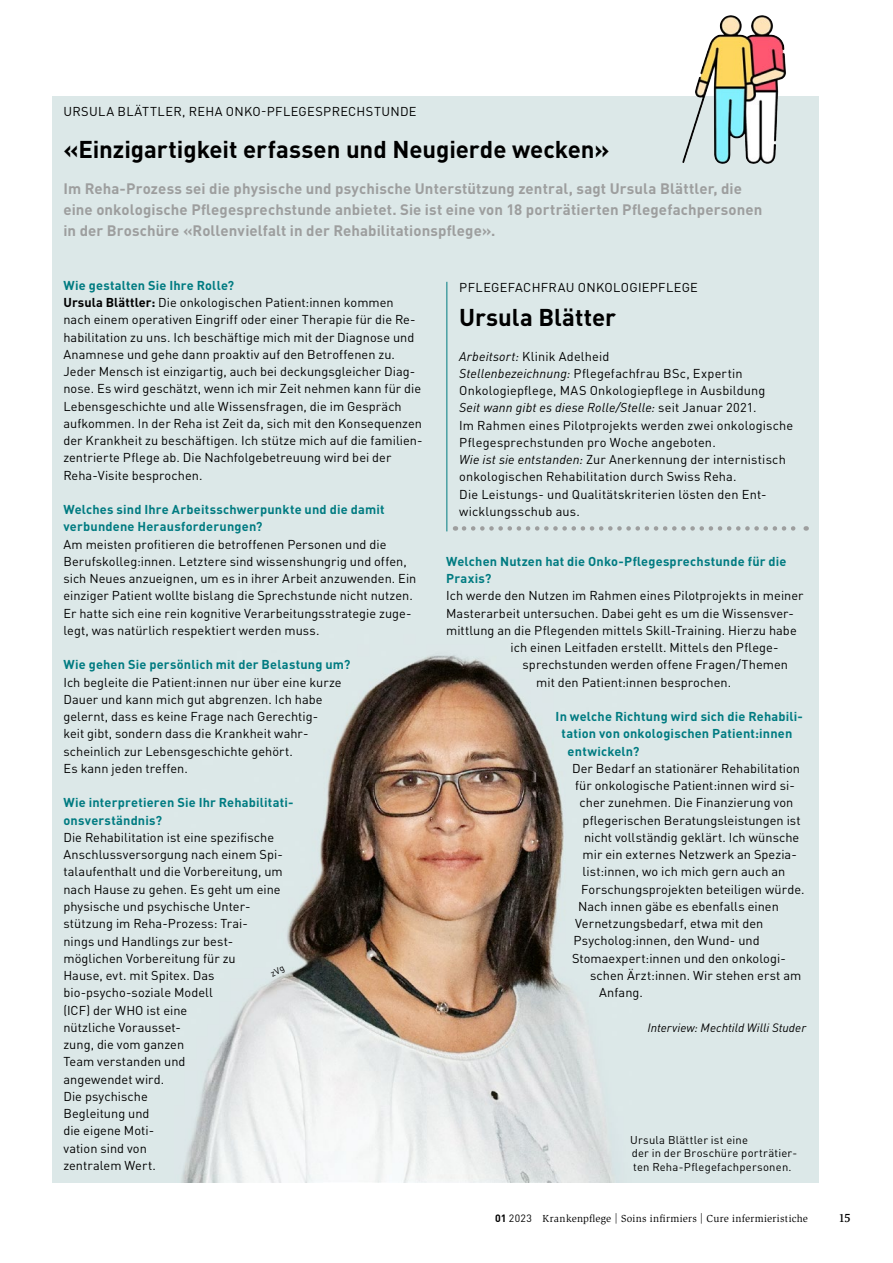
<style>
.page{position:relative;width:893px;height:1263px;background:#fff}
.page>*{position:absolute;margin:0;border:0;box-sizing:border-box;transform-origin:0 0}
.t1{font:700 24px "DIN Pro";letter-spacing:-.005em;color:#000}
.t2{font:700 15px/21px "DIN Pro";letter-spacing:.01em;color:#9d9e9e}
.t3{font:12.75px/17.2px "DIN Pro";letter-spacing:.005em;color:#000}
.t4{font:700 12.75px/17.2px "DIN Pro";letter-spacing:.015em;color:#007b81}
.t5{font:12.75px "DIN Pro";letter-spacing:.025em;color:#000}
.t6{font:italic 12.75px "DIN";letter-spacing:.01em;color:#000}
.t7{font:italic 12px "DIN";letter-spacing:.005em;color:#000}
.t8{font:700 12px "Esta Pro";color:#000}
.t9{font:11.25px/13.5px "DIN Pro";letter-spacing:.02em;color:#000}
.t10{font:10.5px "Slimbach Std";letter-spacing:.025em;color:#000}
.s1{font-weight:700;color:#007b81}
.s2{font-weight:700}
.s3{font-family:"DIN";font-style:italic}
.s4{font-family:"DIN Pro";font-style:normal}
.s5{font-family:"DIN Pro";font-weight:700}
.s6{font-family:"DIN Pro"}
</style>
<div class="page">
<div style="left:53px;top:96px;width:766px;height:1086px;background:#dce8e8"></div>
<svg style="left:464px;top:526px;width:343px;height:5px"></svg>
<hr style="left:446px;top:282px;width:1px;height:249px;background:#007b81">
<img style="left:175px;top:655px;width:457px;height:528px">
<img style="left:718px;top:15px;width:43px;height:22px">
<svg style="left:271px;top:966px;width:14px;height:10px"></svg>
<p class="t5" style="left:63px;top:103px;width:355px">URSULA BLÄTTLER, REHA ONKO-PFLEGESPRECHSTUNDE</p>
<h1 class="t1" style="left:63px;top:133px;width:548px">«Einzigartigkeit erfassen und Neugierde wecken»</h1>
<p class="t2" style="left:63px;top:178px;width:701px">Im Reha-Prozess sei die physische und psychische Unterstützung zentral, sagt Ursula Blättler, die eine onkologische Pflegesprechstunde anbietet. Sie ist eine von 18 porträtierten Pflegefachpersonen in der Broschüre «Rollenvielfalt in der Rehabilitationspflege».</p>
<p class="t3" style="left:63px;top:276px;width:361px"><span class="s1">Wie gestalten Sie Ihre Rolle?<br></span><span class="s2">Ursula Blättler:</span> Die onkologischen Patient:innen kommen nach einem operativen Eingriff oder einer Therapie für die Re&shy;habilitation zu uns. Ich beschäftige mich mit der Diagnose und Anamnese und gehe dann proaktiv auf den Betroffenen zu.<br>Jeder Mensch ist einzigartig, auch bei deckungsgleicher Diag&shy;nose. Es wird geschätzt, wenn ich mir Zeit nehmen kann für die Lebensgeschichte und alle Wissensfragen, die im Gespräch aufkommen. In der Reha ist Zeit da, sich mit den Konsequenzen der Krankheit zu beschäftigen. Ich stütze mich auf die familien&shy;zentrierte Pflege ab. Die Nachfolgebetreuung wird bei der Reha-Visite besprochen.</p>
<p class="t4" style="left:63px;top:500px;width:323px">Welches sind Ihre Arbeitsschwerpunkte und die damit verbundene Herausforderungen?</p>
<p class="t3" style="left:63px;top:535px;width:354px">Am meisten profitieren die betroffenen Personen und die Berufskolleg:innen. Letztere sind wissenshungrig und offen, sich Neues anzueignen, um es in ihrer Arbeit anzuwenden. Ein einziger Patient wollte bislang die Sprechstunde nicht nutzen.<br>Er hatte sich eine rein kognitive Verarbeitungsstrategie zuge&shy;legt, was natürlich respektiert werden muss.</p>
<p class="t4" style="left:63px;top:656px;width:288px">Wie gehen Sie persönlich mit der Belastung um?</p>
<p class="t3" style="left:63px;top:673px;width:280px">Ich begleite die Patient:innen nur über eine kurze Dauer und kann mich gut abgrenzen. Ich habe gelernt, dass es keine Frage nach Gerechtig&shy;keit gibt, sondern dass die Krankheit wahr&shy;scheinlich zur Lebensgeschichte gehört.<br>Es kann jeden treffen.</p>
<p class="t4" style="left:63px;top:794px;width:232px">Wie interpretieren Sie Ihr Rehabilitati&shy;onsverständnis?</p>
<p class="t3" style="left:63px;top:828px;width:221px">Die Rehabilitation ist eine spezifische<br>Anschlussversorgung nach einem Spi&shy;talaufenthalt und die Vorbereitung, um nach Hause zu gehen. Es geht um eine physische und psychische Unter&shy;stützung im Reha-Prozess: Trai-<br>nings und Handlings zur best&shy;möglichen Vorbereitung für zu<br>Hause, evt. mit Spitex. Das bio-psycho-soziale Modell<br>(ICF) der WHO ist eine<br>nützliche Vorausset-<br>zung, die vom ganzen<br>Team verstanden und<br>angewendet wird.<br>Die psychische<br>Begleitung und<br>die eigene Moti-<br>vation sind von<br>zentralem Wert.</p>
<p class="t5" style="left:459px;top:278px;width:240px">PFLEGEFACHFRAU ONKOLOGIEPFLEGE</p>
<h1 class="t1" style="left:459px;top:301px;width:158px">Ursula Blätter</h1>
<p class="t3" style="left:459px;top:347px;width:308px"><span class="s3">Arbeitsort:</span> Klinik Adelheid<br><span class="s3">Stellenbezeichnung:</span> Pflegefachfrau BSc, Expertin<br>Onkologiepflege, MAS Onkologiepflege in Ausbildung</p>
<p class="t6" style="left:459px;top:400px;width:299px">Seit wann gibt es diese Rolle/Stelle: <span class="s4">seit Januar 2021.</span></p>
<p class="t3" style="left:459px;top:416px;width:335px">Im Rahmen eines Pilotprojekts werden zwei onkologische Pflegesprechstunden pro Woche angeboten.<br><span class="s3">Wie ist sie entstanden:</span> Zur Anerkennung der internistisch onkologischen Rehabilitation durch Swiss Reha.<br>Die Leistungs- und Qualitätskriterien lösten den Ent&shy;wicklungsschub aus.</p>
<p class="t4" style="left:446px;top:552px;width:342px">Welchen Nutzen hat die Onko-Pflegesprechstunde für die<br>Praxis?</p>
<p class="t3" style="left:446px;top:587px;width:359px">Ich werde den Nutzen im Rahmen eines Pilotprojekts in meiner</p>
<p class="t3" style="left:446px;top:604px;width:349px">Masterarbeit untersuchen. Dabei geht es um die Wissensver-</p>
<p class="t3" style="left:446px;top:621px;width:352px">mittlung an die Pflegenden mittels Skill-Training. Hierzu habe</p>
<p class="t3" style="left:511px;top:638px;width:269px">ich einen Leitfaden erstellt. Mittels den Pflege-</p>
<p class="t3" style="left:523px;top:656px;width:267px">sprechstunden werden offene Fragen/Themen</p>
<p class="t3" style="left:536px;top:673px;width:197px">mit den Patient:innen besprochen.</p>
<p class="t4" style="left:556px;top:707px;width:249px">In welche Richtung wird sich die Rehabili-</p>
<p class="t4" style="left:562px;top:725px;width:232px">tation von onkologischen Patient:innen</p>
<p class="t4" style="left:568px;top:742px;width:73px">entwickeln?</p>
<p class="t3" style="left:572px;top:759px;width:229px">Der Bedarf an stationärer Rehabilitation</p>
<p class="t3" style="left:575px;top:776px;width:221px">für onkologische Patient:innen wird si-</p>
<p class="t3" style="left:580px;top:794px;width:215px">cher zunehmen. Die Finanzierung von</p>
<p class="t3" style="left:583px;top:811px;width:220px">pflegerischen Beratungsleistungen ist</p>
<p class="t3" style="left:584px;top:828px;width:217px">nicht vollständig geklärt. Ich wünsche</p>
<p class="t3" style="left:583px;top:845px;width:214px">mir ein externes Netzwerk an Spezia-</p>
<p class="t3" style="left:583px;top:863px;width:204px">list:innen, wo ich mich gern auch an</p>
<p class="t3" style="left:581px;top:880px;width:225px">Forschungsprojekten beteiligen würde.</p>
<p class="t3" style="left:578px;top:897px;width:202px">Nach innen gäbe es ebenfalls einen</p>
<p class="t3" style="left:575px;top:914px;width:190px">Vernetzungsbedarf, etwa mit den</p>
<p class="t3" style="left:574px;top:932px;width:188px">Psycholog:innen, den Wund- und</p>
<p class="t3" style="left:572px;top:949px;width:215px">Stomaexpert:innen und den onkologi-</p>
<p class="t3" style="left:590px;top:966px;width:213px">schen Ärzt:innen. Wir stehen erst am</p>
<p class="t3" style="left:599px;top:983px;width:45px">Anfang.</p>
<p class="t7" style="left:647px;top:1020px;width:160px">Interview: Mechtild Willi Studer</p>
<p class="t9" style="left:630px;top:1132px;width:169px">Ursula Blättler ist eine<br>der in der Broschüre porträtier&shy;ten Reha-Pflegefachpersonen.</p>
<p class="t10" style="left:495px;top:1212px;width:314px"><span class="s5">01</span> <span class="s6">2023</span> Krankenpflege | Soins infirmiers | Cure infermieristiche</p>
<p class="t8" style="left:839px;top:1209px;width:12px">15</p>
</div>
